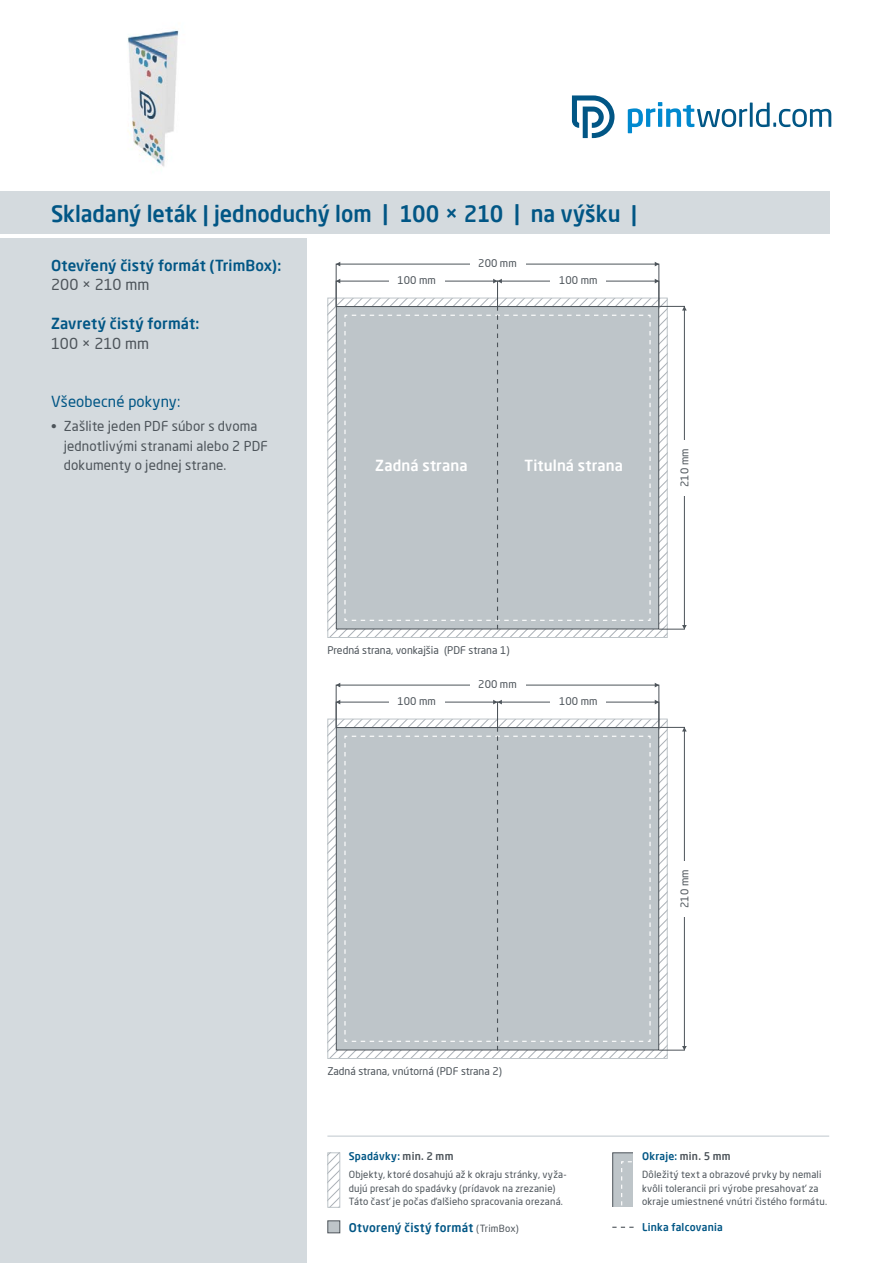
<style>
.page{position:relative;width:893px;height:1263px;background:#fff}
.page>*{position:absolute;margin:0;border:0;box-sizing:border-box;transform-origin:0 0}
.t1{font:500 22.5px "Neo Sans Pro";color:#015685;scale:.96 1}
.t2{font:500 15px "Neo Sans Pro";letter-spacing:.01em;color:#015685}
.t3{font:500 15px "Neo Sans Pro";letter-spacing:.01em;color:#fff}
.t4{font:15px "Neo Sans Pro";letter-spacing:-.005em;color:#4d545a}
.t5{font:15px "Neo Sans Pro";letter-spacing:.01em;color:#015685}
.t6{font:13.5px/19.5px "Neo Sans Pro";letter-spacing:.01em;color:#4d545a}
.t7{font:500 12px "Neo Sans Pro";letter-spacing:.02em;color:#015685}
.t8{font:10.5px "Neo Sans Pro";color:#4d545a}
.t9{font:500 10.5px "Neo Sans Pro";letter-spacing:.025em;color:#015685}
.t10{font:9.75px/13.5px "Neo Sans Pro";letter-spacing:.02em;color:#4d545a}
.s1{color:#4d545a}
.s2{font-weight:400;font-size:9.75px;color:#4d545a}
</style>
<div class="page">
<div style="left:0;top:238px;width:306px;height:1025px;background:#d4dade"></div>
<div style="left:0;top:191px;width:829px;height:43px;background:#d4dade"></div>
<svg style="left:628px;top:102px;width:203px;height:31px"></svg>
<svg style="left:572px;top:96px;width:42px;height:42px"></svg>
<hr style="left:327px;top:1135px;width:502px;height:2px;background:#d4dade">
<div style="left:336px;top:306px;width:323px;height:323px;background:#bec5c9;border:1px solid #4d545a"></div>
<div style="left:336px;top:727px;width:323px;height:323px;background:#bec5c9;border:1px solid #4d545a"></div>
<div style="left:659px;top:306px;width:26px;height:323px;border:1px solid #4d545a"></div>
<div style="left:659px;top:727px;width:26px;height:323px;border:1px solid #4d545a"></div>
<svg style="left:336px;top:262px;width:4px;height:4px"></svg>
<svg style="left:336px;top:683px;width:4px;height:4px"></svg>
<svg style="left:655px;top:262px;width:4px;height:4px"></svg>
<svg style="left:655px;top:683px;width:4px;height:4px"></svg>
<svg style="left:682px;top:306px;width:5px;height:4px"></svg>
<svg style="left:682px;top:727px;width:5px;height:4px"></svg>
<svg style="left:682px;top:625px;width:5px;height:4px"></svg>
<svg style="left:682px;top:1046px;width:5px;height:4px"></svg>
<div style="left:680px;top:440px;width:9px;height:55px;background:#fff"></div>
<div style="left:680px;top:861px;width:9px;height:55px;background:#fff"></div>
<svg style="left:344px;top:306px;width:323px;height:331px"></svg>
<svg style="left:344px;top:727px;width:323px;height:331px"></svg>
<div style="left:336px;top:281px;width:162px;height:26px;border:1px solid #4d545a"></div>
<div style="left:336px;top:702px;width:162px;height:26px;border:1px solid #4d545a"></div>
<div style="left:497px;top:281px;width:162px;height:26px;border:1px solid #4d545a"></div>
<div style="left:497px;top:702px;width:162px;height:26px;border:1px solid #4d545a"></div>
<svg style="left:336px;top:279px;width:4px;height:4px"></svg>
<svg style="left:336px;top:700px;width:4px;height:4px"></svg>
<svg style="left:655px;top:279px;width:4px;height:4px"></svg>
<svg style="left:655px;top:700px;width:4px;height:4px"></svg>
<svg style="left:493px;top:279px;width:9px;height:4px"></svg>
<svg style="left:493px;top:700px;width:9px;height:4px"></svg>
<div style="left:389px;top:276px;width:55px;height:9px;background:#fff"></div>
<div style="left:389px;top:697px;width:55px;height:9px;background:#fff"></div>
<div style="left:551px;top:276px;width:55px;height:9px;background:#fff"></div>
<div style="left:551px;top:697px;width:55px;height:9px;background:#fff"></div>
<svg style="left:329px;top:1154px;width:9px;height:52px"></svg>
<div style="left:327px;top:1152px;width:13px;height:56px;border:1px solid #bec5c9"></div>
<div style="left:327px;top:1220px;width:13px;height:13px;background:#bec5c9;border:1px solid #4d545a"></div>
<div style="left:612px;top:1152px;width:34px;height:60px;background:#bec5c9;border:1px solid #4d545a"></div>
<svg style="left:621px;top:1161px;width:13px;height:47px"></svg>
<div style="left:634px;top:1148px;width:17px;height:68px;background:#fff"></div>
<div style="left:608px;top:1208px;width:26px;height:8px;background:#fff"></div>
<svg style="left:612px;top:1227px;width:22px;height:1px"></svg>
<img style="left:127px;top:30px;width:52px;height:137px">
<h1 class="t1" style="left:51px;top:200px;width:612px">Skladaný leták | jednoduchý lom | 100 × 210 | na výšku |</h1>
<h2 class="t2" style="left:51px;top:256px;width:232px">Otevřený čistý formát (TrimBox):</h2>
<h2 class="t4" style="left:51px;top:276px;width:100px">200 × 210 mm</h2>
<h2 class="t2" style="left:51px;top:314px;width:150px">Zavretý čistý formát:</h2>
<h2 class="t4" style="left:51px;top:334px;width:100px">100 × 210 mm</h2>
<h2 class="t5" style="left:51px;top:393px;width:131px">Všeobecné pokyny:</h2>
<h3 class="t6" style="left:64px;top:416px;width:206px;text-indent:-13px">• Zašlite jeden PDF súbor s dvoma jednotlivými stranami alebo 2 PDF dokumenty o jednej strane.</h3>
<p class="t8" style="left:397px;top:274px;width:40px">100 mm</p>
<p class="t8" style="left:478px;top:257px;width:40px">200 mm</p>
<p class="t8" style="left:559px;top:274px;width:40px">100 mm</p>
<h2 class="t3" style="left:375px;top:456px;width:94px">Zadná strana</h2>
<h2 class="t3" style="left:524px;top:456px;width:100px">Titulná strana</h2>
<p class="t8" style="left:678px;top:487px;width:40px;rotate:-90deg">210 mm</p>
<p class="t8" style="left:327px;top:644px;width:184px">Predná strana, vonkajšia (PDF strana 1)</p>
<p class="t8" style="left:397px;top:695px;width:40px">100 mm</p>
<p class="t8" style="left:478px;top:678px;width:40px">200 mm</p>
<p class="t8" style="left:559px;top:695px;width:40px">100 mm</p>
<p class="t8" style="left:327px;top:1065px;width:176px">Zadná strana, vnútorná (PDF strana 2)</p>
<p class="t9" style="left:349px;top:1150px;width:106px">Spadávky: <span class="s1">min. 2 mm</span></p>
<p class="t10" style="left:349px;top:1168px;width:220px">Objekty, ktoré dosahujú až k okraju stránky, vyža&shy;dujú presah do spadávky (prídavok na zrezanie)<br>Táto časť je počas ďalšieho spracovania orezaná.</p>
<p class="t7" style="left:349px;top:1220px;width:171px">Otvorený čistý formát <span class="s2">(TrimBox)</span></p>
<p class="t8" style="left:678px;top:908px;width:40px;rotate:-90deg">210 mm</p>
<p class="t9" style="left:642px;top:1150px;width:90px">Okraje: <span class="s1">min. 5 mm</span></p>
<p class="t10" style="left:642px;top:1168px;width:187px">Dôležitý text a obrazové prvky by nemali kvôli tolerancii pri výrobe presahovať za okraje umiestnené vnútri čistého formátu.</p>
<p class="t9" style="left:642px;top:1220px;width:82px">Linka falcovania</p>
</div>
